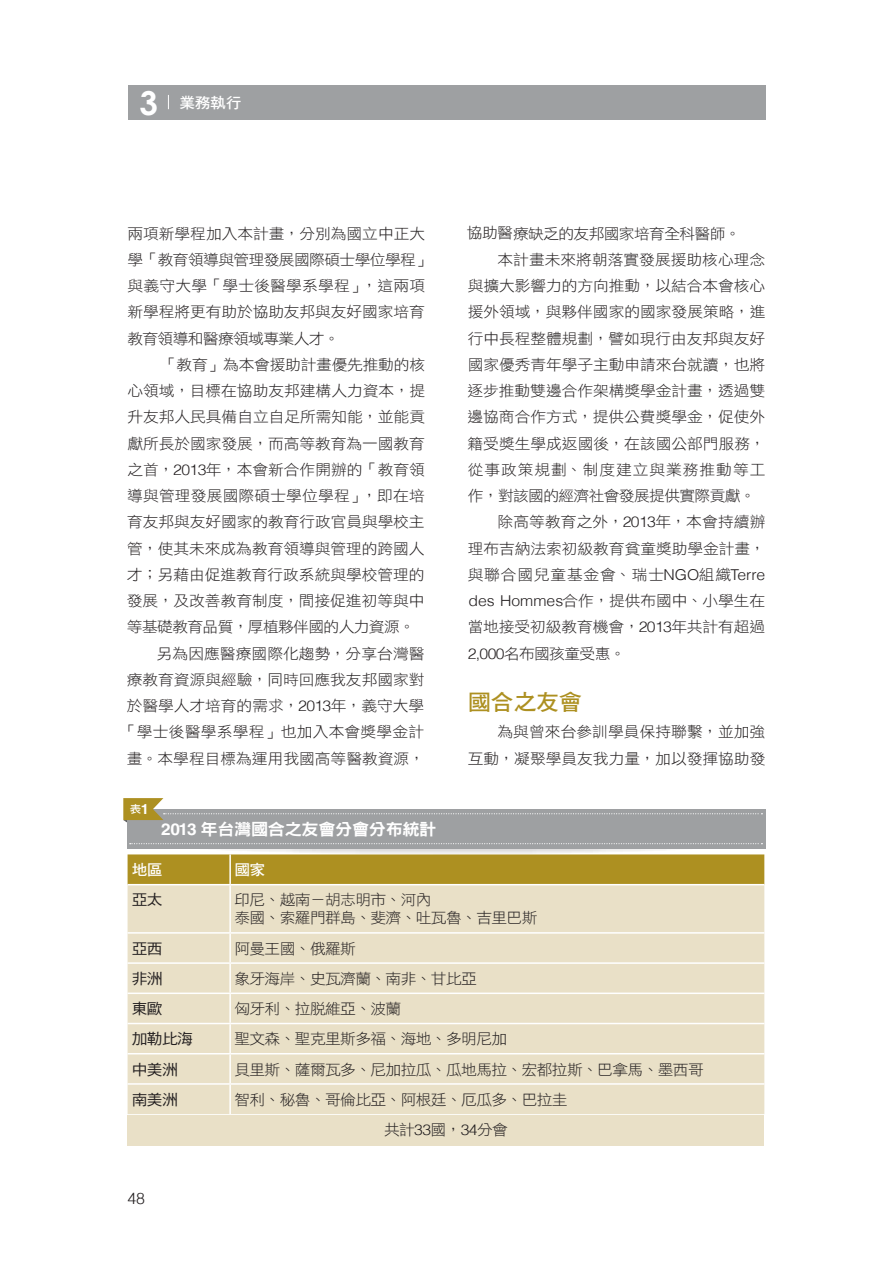
<style>
.page{position:relative;width:893px;height:1263px;background:#fff}
.page>*{position:absolute;margin:0;border:0;box-sizing:border-box;transform-origin:0 0}
.t1{font:22.2px "DF Hei Std W7";letter-spacing:-.025em;color:#ad9021;scale:1.05 1}
.t2{font:16.35px "DF Hei Std W9";letter-spacing:-.025em;color:#fff;scale:1.05 1}
.t3{font:300 15.9px "Helvetica";color:#231f20}
.t4{font:15px/26.2px "DF Hei Std W3";letter-spacing:-.005em;color:#231f20;scale:1.05 1}
.t5{font:15px/18px "DF Hei Std W3";letter-spacing:-.04em;color:#231f20;scale:1.05 1}
.t6{font:15px "DF Hei Std W3";letter-spacing:.05em;color:#231f20;scale:1.05 1}
.t7{font:15px "DF Hei Std W3";letter-spacing:.015em;color:#231f20;scale:1.05 1}
.t8{font:15px "DF Hei Std W3";letter-spacing:.06em;color:#231f20;scale:1.05 1}
.t9{font:15px "DF Hei Std W5";letter-spacing:-.04em;color:#231f20;scale:1.05 1}
.t10{font:15px "DF Hei Std W7";letter-spacing:-.025em;color:#fff;scale:1.05 1}
.t11{font:10.95px "DF Hei Std W7";color:#fff;scale:1.05 1}
.s1{font-family:"Century Gothic";font-weight:700;font-size:33px}
.s2{font-family:"Helvetica";font-weight:300}
.s3{font-family:"Helvetica LT Std";font-weight:700;font-size:13.95px}
.s4{font-family:"Helvetica LT Std";font-weight:700}
</style>
<div class="page">
<svg style="left:132px;top:829px;width:628px;height:25px"></svg>
<div style="left:127px;top:809px;width:638px;height:39px;background:#9ea0a2"></div>
<svg style="left:130px;top:843px;width:632px;height:1px"></svg>
<svg style="left:123px;top:798px;width:639px;height:24px"></svg>
<div style="left:128px;top:854px;width:636px;height:30px;background:#ad9021"></div>
<div style="left:128px;top:885px;width:636px;height:229px;background:#e9e0c7"></div>
<hr style="left:229px;top:854px;width:2px;height:30px;background:#fff">
<hr style="left:229px;top:885px;width:2px;height:47px;background:#fff">
<hr style="left:229px;top:934px;width:2px;height:28px;background:#fff">
<hr style="left:128px;top:962px;width:102px;height:2px;background:#fff">
<hr style="left:230px;top:962px;width:534px;height:2px;background:#fff">
<hr style="left:229px;top:964px;width:2px;height:28px;background:#fff">
<hr style="left:229px;top:994px;width:2px;height:29px;background:#fff">
<hr style="left:128px;top:1023px;width:102px;height:1px;background:#fff">
<hr style="left:230px;top:1023px;width:534px;height:1px;background:#fff">
<hr style="left:229px;top:1024px;width:2px;height:29px;background:#fff">
<hr style="left:229px;top:1054px;width:2px;height:29px;background:#fff">
<hr style="left:128px;top:1083px;width:102px;height:2px;background:#fff">
<hr style="left:230px;top:1083px;width:534px;height:2px;background:#fff">
<hr style="left:229px;top:1085px;width:2px;height:29px;background:#fff">
<hr style="left:128px;top:932px;width:102px;height:2px;background:#fff">
<hr style="left:230px;top:932px;width:534px;height:2px;background:#fff">
<hr style="left:128px;top:992px;width:102px;height:2px;background:#fff">
<hr style="left:230px;top:992px;width:534px;height:2px;background:#fff">
<hr style="left:128px;top:1053px;width:102px;height:1px;background:#fff">
<hr style="left:230px;top:1053px;width:534px;height:1px;background:#fff">
<div style="left:128px;top:1115px;width:636px;height:31px;background:#e9e0c7"></div>
<div style="left:128px;top:85px;width:637px;height:34px;background:#9ea0a2"></div>
<svg style="left:168px;top:95px;width:1px;height:14px"></svg>
<p class="t10" style="left:140px;top:94px;width:98px"><span class="s1">3</span> 業務執行</p>
<p class="t4" style="left:127px;top:220px;width:291px">兩項新學程加入本計畫，分別為國立中正大學「教育領導與管理發展國際碩士學位學程」與義守大學「學士後醫學系學程」，這兩項新學程將更有助於協助友邦與友好國家培育教育領導和醫療領域專業人才。</p>
<p class="t4" style="left:161px;top:351px;width:253px">「教育」為本會援助計畫優先推動的核</p>
<p class="t4" style="left:127px;top:377px;width:285px">心領域，目標在協助友邦建構人力資本，提</p>
<p class="t4" style="left:128px;top:404px;width:285px">升友邦人民具備自立自足所需知能，並能貢</p>
<p class="t4" style="left:127px;top:430px;width:285px">獻所長於國家發展，而高等教育為一國教育</p>
<p class="t4" style="left:127px;top:456px;width:285px">之首，<span class="s2">2013</span>年，本會新合作開辦的「教育領</p>
<p class="t4" style="left:127px;top:482px;width:285px">導與管理發展國際碩士學位學程」，即在培</p>
<p class="t4" style="left:127px;top:508px;width:285px">育友邦與友好國家的教育行政官員與學校主</p>
<p class="t4" style="left:127px;top:535px;width:285px">管，使其未來成為教育領導與管理的跨國人</p>
<p class="t4" style="left:127px;top:561px;width:285px">才；另藉由促進教育行政系統與學校管理的</p>
<p class="t4" style="left:127px;top:587px;width:285px">發展，及改善教育制度，間接促進初等與中</p>
<p class="t5" style="left:127px;top:618px;width:276px">等基礎教育品質，厚植夥伴國的人力資源。</p>
<p class="t4" style="left:157px;top:640px;width:257px">另為因應醫療國際化趨勢，分享台灣醫</p>
<p class="t4" style="left:127px;top:666px;width:285px">療教育資源與經驗，同時回應我友邦國家對</p>
<p class="t4" style="left:127px;top:692px;width:285px">於醫學人才培育的需求，<span class="s2">2013</span>年，義守大學</p>
<p class="t7" style="left:121px;top:724px;width:291px">「學士後醫學系學程」也加入本會獎學金計</p>
<p class="t4" style="left:127px;top:745px;width:285px">畫。本學程目標為運用我國高等醫教資源，</p>
<p class="t11" style="left:130px;top:803px;width:20px">表<span class="s3">1</span></p>
<p class="t2" style="left:161px;top:820px;width:264px"><span class="s4">2013</span> 年台灣國合之友會分會分布統計</p>
<p class="t5" style="left:467px;top:224px;width:262px">協助醫療缺乏的友邦國家培育全科醫師。</p>
<p class="t4" style="left:497px;top:246px;width:257px">本計畫未來將朝落實發展援助核心理念</p>
<p class="t4" style="left:468px;top:272px;width:285px">與擴大影響力的方向推動，以結合本會核心</p>
<p class="t4" style="left:468px;top:299px;width:285px">援外領域，與夥伴國家的國家發展策略，進</p>
<p class="t4" style="left:468px;top:325px;width:285px">行中長程整體規劃，譬如現行由友邦與友好</p>
<p class="t4" style="left:468px;top:351px;width:285px">國家優秀青年學子主動申請來台就讀，也將</p>
<p class="t4" style="left:468px;top:377px;width:285px">逐步推動雙邊合作架構獎學金計畫，透過雙</p>
<p class="t4" style="left:467px;top:404px;width:285px">邊協商合作方式，提供公費獎學金，促使外</p>
<p class="t4" style="left:468px;top:430px;width:285px">籍受獎生學成返國後，在該國公部門服務，</p>
<p class="t8" style="left:468px;top:461px;width:285px">從事政策規劃、制度建立與業務推動等工</p>
<p class="t5" style="left:468px;top:486px;width:276px">作，對該國的經濟社會發展提供實際貢獻。</p>
<p class="t4" style="left:497px;top:508px;width:257px">除高等教育之外，<span class="s2">2013</span>年，本會持續辦</p>
<p class="t4" style="left:468px;top:535px;width:285px">理布吉納法索初級教育貧童獎助學金計畫，</p>
<p class="t6" style="left:468px;top:566px;width:285px">與聯合國兒童基金會、瑞士<span class="s2">NGO</span>組織<span class="s2">Terre</span></p>
<p class="t4" style="left:468px;top:587px;width:284px"><span class="s2">des Hommes</span>合作，提供布國中、小學生在</p>
<p class="t4" style="left:468px;top:613px;width:285px">當地接受初級教育機會，<span class="s2">2013</span>年共計有超過</p>
<p class="t5" style="left:468px;top:644px;width:152px"><span class="s2">2,000</span>名布國孩童受惠。</p>
<h1 class="t1" style="left:468px;top:690px;width:111px">國合之友會</h1>
<p class="t4" style="left:468px;top:719px;width:285px;text-align:right">為與曾來台參訓學員保持聯繫，並加強<br>互動，凝聚學員友我力量，加以發揮協助發</p>
<p class="t10" style="left:132px;top:862px;width:31px">地區</p>
<p class="t10" style="left:234px;top:862px;width:31px">國家</p>
<p class="t9" style="left:132px;top:892px;width:31px">亞太</p>
<p class="t5" style="left:234px;top:891px;width:290px">印尼、越南－胡志明市、河內<br>泰國、索羅門群島、斐濟、吐瓦魯、吉里巴斯</p>
<p class="t9" style="left:132px;top:940px;width:31px">亞西</p>
<p class="t4" style="left:234px;top:935px;width:117px">阿曼王國、俄羅斯</p>
<p class="t9" style="left:132px;top:970px;width:31px">非洲</p>
<p class="t5" style="left:234px;top:969px;width:232px">象牙海岸、史瓦濟蘭、南非、甘比亞</p>
<p class="t9" style="left:132px;top:1000px;width:31px">東歐</p>
<p class="t5" style="left:234px;top:999px;width:160px">匈牙利、拉脫維亞、波蘭</p>
<p class="t9" style="left:132px;top:1031px;width:60px">加勒比海</p>
<p class="t5" style="left:234px;top:1030px;width:261px">聖文森、聖克里斯多福、海地、多明尼加</p>
<p class="t9" style="left:132px;top:1061px;width:45px">中美洲</p>
<p class="t5" style="left:234px;top:1060px;width:448px">貝里斯、薩爾瓦多、尼加拉瓜、瓜地馬拉、宏都拉斯、巴拿馬、墨西哥</p>
<p class="t9" style="left:132px;top:1091px;width:45px">南美洲</p>
<p class="t5" style="left:384px;top:1084px;width:176px;line-height:30.2px;text-indent:-150px">智利、秘魯、哥倫比亞、阿根廷、厄瓜多、巴拉圭共計<span class="s2">33</span>國，<span class="s2">34</span>分會</p>
<p class="t3" style="left:128px;top:1185px;width:19px">48</p>
</div>
